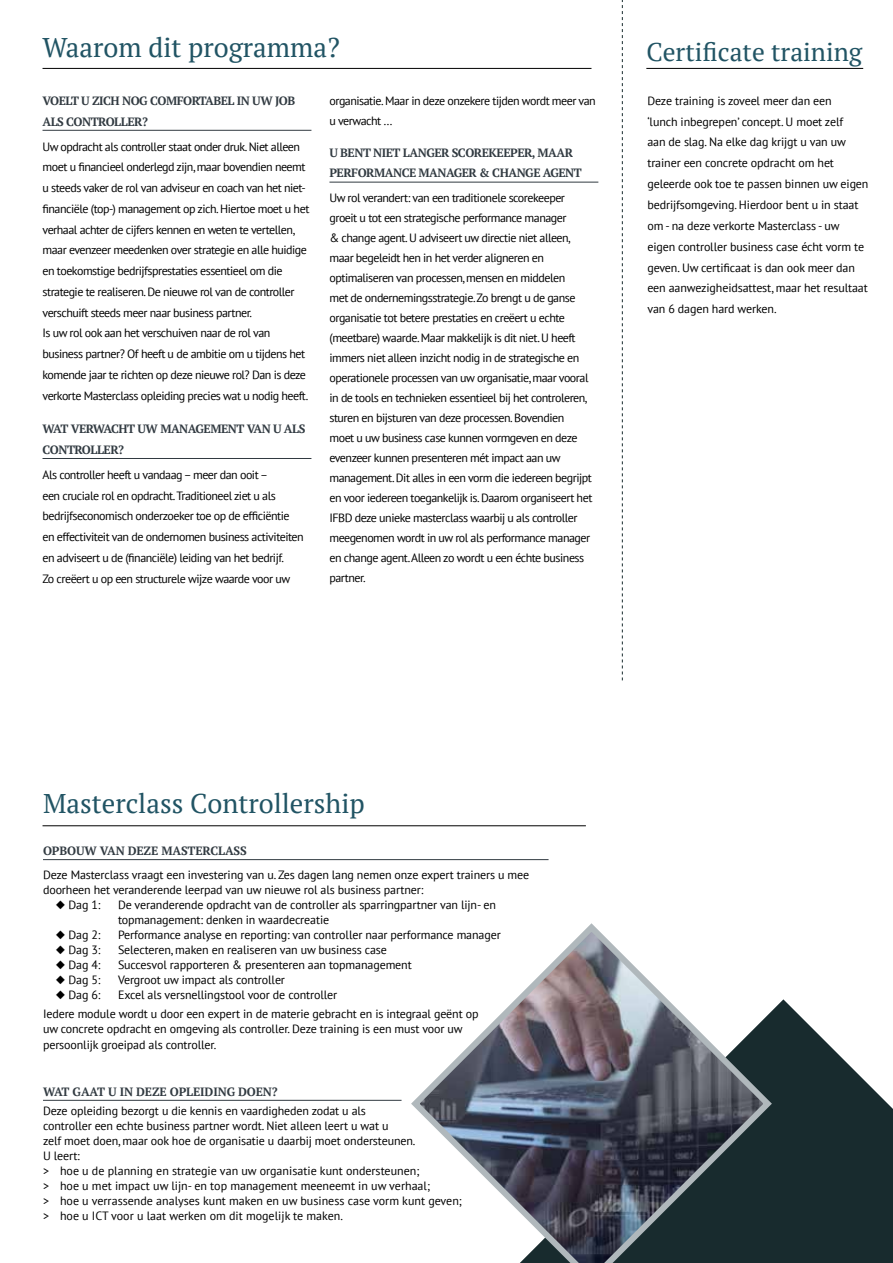
<style>
.page{position:relative;width:893px;height:1263px;background:#fff}
.page>*{position:absolute;margin:0;border:0;box-sizing:border-box;transform-origin:0 0}
.t1{font:27px "PT Serif";color:#215464}
.t2{font:25.5px "PT Serif";color:#215464}
.t3{font:12px/20px "PT Sans";letter-spacing:-.04em;color:#000}
.t4{font:12px/15px "PT Sans";letter-spacing:-.01em;color:#000}
.t5{font:700 12px/20.7px "PT Serif";letter-spacing:-.04em;color:#313a41}
.t6{font:700 12px "PT Serif";letter-spacing:-.01em;color:#313a41}
</style>
<div class="page">
<svg style="left:776px;top:999px;width:117px;height:264px;fill:#182b2e"></svg>
<hr style="left:43px;top:68px;width:548px;height:1px;background:#000">
<hr style="left:646px;top:68px;width:217px;height:1px;background:#000">
<hr style="left:43px;top:859px;width:506px;height:1px;background:#313a41">
<hr style="left:43px;top:1100px;width:359px;height:1px;background:#313a41">
<svg style="left:622px;top:0;width:1px;height:680px"></svg>
<hr style="left:43px;top:825px;width:543px;height:1px;background:#000">
<svg style="left:411px;top:923px;width:365px;height:340px"></svg>
<hr style="left:43px;top:130px;width:268px;height:1px;background:#313a41">
<hr style="left:43px;top:458px;width:268px;height:1px;background:#313a41">
<hr style="left:329px;top:182px;width:269px;height:1px;background:#313a41">
<h1 class="t1" style="left:43px;top:30px;width:299px">Waarom dit programma?</h1>
<h2 class="t2" style="left:646px;top:35px;width:217px">Certificate training</h2>
<p class="t5" style="left:43px;top:90px;width:254px">VOELT U ZICH NOG COMFORTABEL IN UW JOB<br>ALS CONTROLLER?</p>
<p class="t3" style="left:43px;top:136px;width:268px;line-height:20.7px">Uw opdracht als controller staat onder druk. Niet alleen moet u financieel onderlegd zijn, maar bovendien neemt u steeds vaker de rol van adviseur en coach van het niet&shy;financiële (top-) management op zich. Hiertoe moet u het verhaal achter de cijfers kennen en weten te vertellen, maar evenzeer meedenken over strategie en alle huidige en toekomstige bedrijfsprestaties essentieel om die strategie te realiseren. De nieuwe rol van de controller verschuift steeds meer naar business partner.<br>Is uw rol ook aan het verschuiven naar de rol van business partner? Of heeft u de ambitie om u tijdens het komende jaar te richten op deze nieuwe rol? Dan is deze verkorte Masterclass opleiding precies wat u nodig heeft.</p>
<p class="t5" style="left:43px;top:418px;width:264px">WAT VERWACHT UW MANAGEMENT VAN U ALS<br>CONTROLLER?</p>
<p class="t3" style="left:43px;top:464px;width:263px;line-height:20.7px">Als controller heeft u vandaag – meer dan ooit –<br>een cruciale rol en opdracht. Traditioneel ziet u als bedrijfseconomisch onderzoeker toe op de efficiëntie en effectiviteit van de ondernomen business activiteiten en adviseert u de (financiële) leiding van het bedrijf.<br>Zo creëert u op een structurele wijze waarde voor uw</p>
<p class="t3" style="left:329px;top:90px;width:268px">organisatie. Maar in deze onzekere tijden wordt meer van u verwacht …</p>
<p class="t5" style="left:329px;top:143px;width:254px;line-height:20px">U BENT NIET LANGER SCOREKEEPER, MAAR<br>PERFORMANCE MANAGER &amp; CHANGE AGENT</p>
<p class="t3" style="left:329px;top:187px;width:264px">Uw rol verandert: van een traditionele scorekeeper groeit u tot een strategische performance manager<br>&amp; change agent. U adviseert uw directie niet alleen, maar begeleidt hen in het verder aligneren en optimaliseren van processen, mensen en middelen<br>met de ondernemingsstrategie. Zo brengt u de ganse organisatie tot betere prestaties en creëert u echte (meetbare) waarde. Maar makkelijk is dit niet. U heeft immers niet alleen inzicht nodig in de strategische en operationele processen van uw organisatie, maar vooral in de tools en technieken essentieel bij het controleren, sturen en bijsturen van deze processen. Bovendien<br>moet u uw business case kunnen vormgeven en deze evenzeer kunnen presenteren mét impact aan uw management. Dit alles in een vorm die iedereen begrijpt en voor iedereen toegankelijk is. Daarom organiseert het IFBD deze unieke masterclass waarbij u als controller meegenomen wordt in uw rol als performance manager en change agent. Alleen zo wordt u een échte business partner.</p>
<p class="t4" style="left:647px;top:90px;width:223px;line-height:20.9px">Deze training is zoveel meer dan een<br>‘lunch inbegrepen’ concept. U moet zelf<br>aan de slag. Na elke dag krijgt u van uw trainer een concrete opdracht om het geleerde ook toe te passen binnen uw eigen bedrijfsomgeving. Hierdoor bent u in staat om - na deze verkorte Masterclass - uw eigen controller business case écht vorm te geven. Uw certificaat is dan ook meer dan een aanwezigheidsattest, maar het resultaat van 6 dagen hard werken.</p>
<h1 class="t1" style="left:43px;top:786px;width:323px">Masterclass Controllership</h1>
<p class="t6" style="left:43px;top:843px;width:205px">OPBOUW VAN DEZE MASTERCLASS</p>
<p class="t4" style="left:43px;top:866px;width:488px">Deze Masterclass vraagt een investering van u. Zes dagen lang nemen onze expert trainers u mee doorheen het veranderende leerpad van uw nieuwe rol als business partner:</p>
<p class="t3" style="left:56px;top:894px;width:46px">◆ Dag 1:</p>
<p class="t4" style="left:118px;top:897px;width:379px">De veranderende opdracht van de controller als sparringpartner van lijn- en topmanagement: denken in waardecreatie</p>
<p class="t3" style="left:56px;top:924px;width:46px">◆ Dag 2:</p>
<p class="t4" style="left:118px;top:927px;width:384px">Performance analyse en reporting: van controller naar performance manager</p>
<p class="t3" style="left:56px;top:939px;width:46px">◆ Dag 3:</p>
<p class="t4" style="left:118px;top:942px;width:270px">Selecteren, maken en realiseren van uw business case</p>
<p class="t3" style="left:56px;top:954px;width:46px">◆ Dag 4:</p>
<p class="t4" style="left:118px;top:957px;width:295px">Succesvol rapporteren &amp; presenteren aan topmanagement</p>
<p class="t3" style="left:56px;top:969px;width:46px">◆ Dag 5:</p>
<p class="t4" style="left:118px;top:972px;width:169px">Vergroot uw impact als controller</p>
<p class="t3" style="left:56px;top:984px;width:46px">◆ Dag 6:</p>
<p class="t4" style="left:43px;top:985px;width:437px;line-height:19.4px;text-indent:75px">Excel als versnellingstool voor de controller<br>Iedere module wordt u door een expert in de materie gebracht en is integraal geënt op</p>
<p class="t4" style="left:43px;top:1021px;width:421px">uw concrete opdracht en omgeving als controller. Deze training is een must voor uw persoonlijk groeipad als controller.</p>
<p class="t6" style="left:43px;top:1083px;width:236px">WAT GAAT U IN DEZE OPLEIDING DOEN?</p>
<p class="t4" style="left:43px;top:1103px;width:420px">Deze opleiding bezorgt u die kennis en vaardigheden zodat u als<br>controller een echte business partner wordt. Niet alleen leert u wat u<br>zelf moet doen, maar ook hoe de organisatie u daarbij moet ondersteunen.<br>U leert:<br>&gt; hoe u de planning en strategie van uw organisatie kunt ondersteunen;<br>&gt; hoe u met impact uw lijn- en top management meeneemt in uw verhaal;<br>&gt; hoe u verrassende analyses kunt maken en uw business case vorm kunt geven; &gt; hoe u ICT voor u laat werken om dit mogelijk te maken.</p>
</div>
